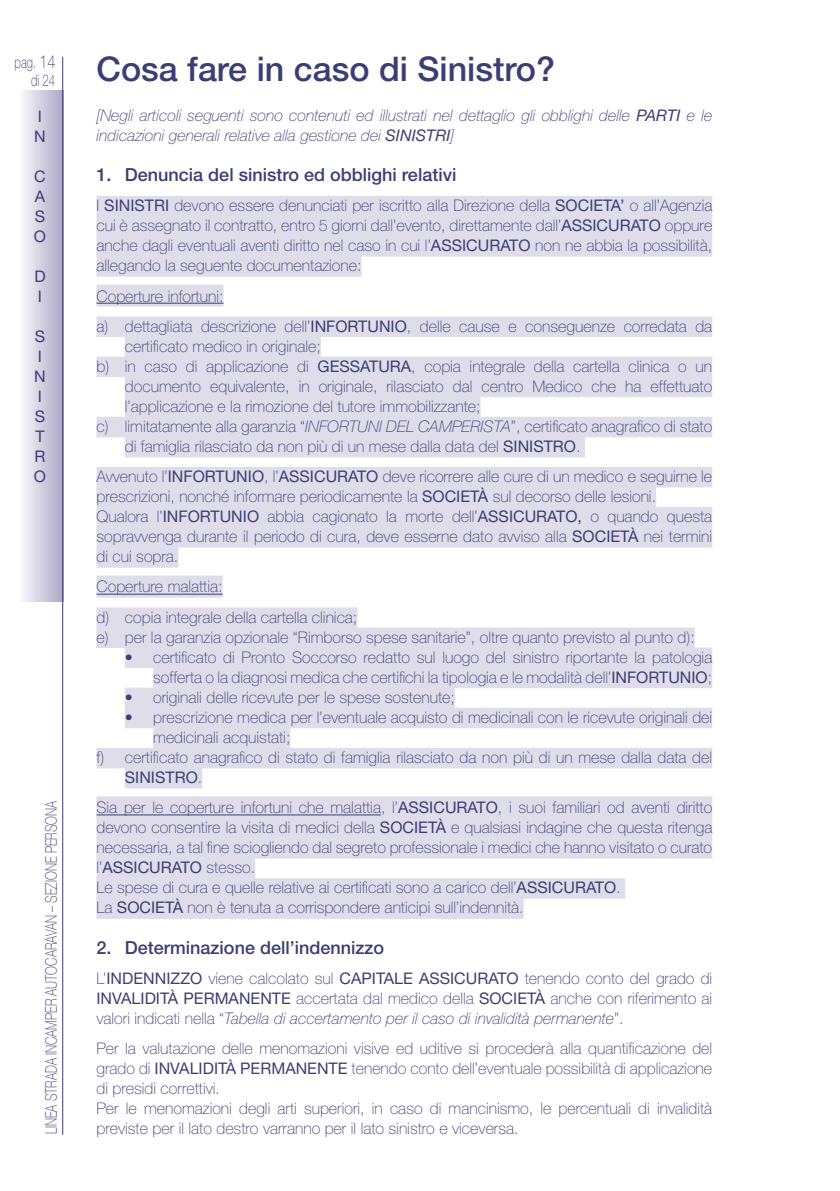
<style>
.page{position:relative;width:840px;height:1191px;background:#fff}
.page>*{position:absolute;margin:0;border:0;box-sizing:border-box;transform-origin:0 0}
.t1{font:500 34px "Helvetica Neue LT Std";color:#3c3e73}
.t2{font:500 18px "Helvetica Neue LT Std";color:#3c3e73}
.t3{font:100 16.2px "Helvetica Neue LT Std";color:#3c3e73;scale:.71 1}
.t4{font:100 16px/20px "Helvetica Neue LT Std";color:#3c3e73}
.t5{font:italic 100 16px/20px "Helvetica Neue LT Std";color:#3c3e73}
.t6{font:100 16px "Helvetica Neue LT Std";color:#3c3e73;scale:.74 1}
.t7{font:16px/20px "Helvetica Neue LT Std";color:#3c3e73}
.s1{font-size:18px}
.s2{font-weight:400}
.s3{font-style:italic}
.s4{font-weight:100}
</style>
<div class="page">
<div style="left:96px;top:196px;width:615px;height:20px;background:#dfddea"></div>
<div style="left:96px;top:216px;width:615px;height:20px;background:#dfddea"></div>
<div style="left:96px;top:236px;width:615px;height:21px;background:#dfddea"></div>
<div style="left:96px;top:256px;width:265px;height:21px;background:#dfddea"></div>
<div style="left:96px;top:284px;width:127px;height:22px;background:#dfddea"></div>
<hr style="left:96px;top:303px;width:127px;height:1px;background:#3c3e73">
<div style="left:96px;top:316px;width:615px;height:21px;background:#dfddea"></div>
<div style="left:125px;top:336px;width:195px;height:21px;background:#dfddea"></div>
<div style="left:96px;top:356px;width:615px;height:21px;background:#dfddea"></div>
<div style="left:125px;top:376px;width:586px;height:21px;background:#dfddea"></div>
<div style="left:125px;top:397px;width:355px;height:20px;background:#dfddea"></div>
<div style="left:96px;top:417px;width:615px;height:20px;background:#dfddea"></div>
<div style="left:125px;top:437px;width:459px;height:20px;background:#dfddea"></div>
<div style="left:96px;top:467px;width:615px;height:20px;background:#dfddea"></div>
<div style="left:96px;top:487px;width:559px;height:20px;background:#dfddea"></div>
<div style="left:96px;top:507px;width:615px;height:20px;background:#dfddea"></div>
<div style="left:96px;top:527px;width:615px;height:20px;background:#dfddea"></div>
<div style="left:96px;top:547px;width:82px;height:20px;background:#dfddea"></div>
<div style="left:96px;top:575px;width:126px;height:22px;background:#dfddea"></div>
<hr style="left:96px;top:594px;width:126px;height:1px;background:#3c3e73">
<div style="left:96px;top:607px;width:261px;height:21px;background:#dfddea"></div>
<div style="left:96px;top:627px;width:598px;height:21px;background:#dfddea"></div>
<div style="left:125px;top:647px;width:586px;height:21px;background:#dfddea"></div>
<div style="left:153px;top:667px;width:558px;height:21px;background:#dfddea"></div>
<div style="left:125px;top:687px;width:329px;height:21px;background:#dfddea"></div>
<div style="left:125px;top:707px;width:586px;height:21px;background:#dfddea"></div>
<div style="left:153px;top:728px;width:137px;height:20px;background:#dfddea"></div>
<div style="left:96px;top:748px;width:615px;height:20px;background:#dfddea"></div>
<div style="left:125px;top:768px;width:77px;height:20px;background:#dfddea"></div>
<div style="left:96px;top:796px;width:615px;height:22px;background:#dfddea"></div>
<hr style="left:96px;top:814px;width:285px;height:1px;background:#3c3e73">
<div style="left:96px;top:818px;width:615px;height:20px;background:#dfddea"></div>
<div style="left:96px;top:838px;width:615px;height:20px;background:#dfddea"></div>
<div style="left:96px;top:858px;width:159px;height:20px;background:#dfddea"></div>
<div style="left:96px;top:878px;width:529px;height:20px;background:#dfddea"></div>
<div style="left:96px;top:898px;width:427px;height:21px;background:#dfddea"></div>
<div style="left:17px;top:91px;width:46px;height:510px;background:linear-gradient(to right,#fff,#afaac6)"></div>
<hr style="left:62px;top:57px;width:1px;height:1077px;background:#3c3e73">
<p class="t3" style="left:15px;top:53px;width:59px">pag. <span class="s1">14</span></p>
<h1 class="t1" style="left:31px;top:49px;width:525px"><sub>di</sub> <sub>24</sub> Cosa fare in caso di Sinistro?</h1>
<p class="t5" style="left:96px;top:105px;width:617px">[Negli articoli seguenti sono contenuti ed illustrati nel dettaglio gli obblighi delle <span class="s2">PARTI</span> e le indicazioni generali relative alla gestione dei <span class="s2">SINISTRI</span>]</p>
<p class="t2" style="left:96px;top:164px;width:361px">1. Denuncia del sinistro ed obblighi relativi</p>
<p class="t4" style="left:96px;top:195px;width:617px;text-align:justify">I <span class="s2">SINISTRI</span> devono essere denunciati per iscritto alla Direzione della <span class="s2">SOCIETA’</span> o all’Agenzia cui è assegnato il contratto, entro 5 giorni dall’evento, direttamente dall’<span class="s2">ASSICURATO</span> oppure anche dagli eventuali aventi diritto nel caso in cui l’<span class="s2">ASSICURATO</span> non ne abbia la possibilità, allegando la seguente documentazione:</p>
<p class="t4" style="left:96px;top:281px;width:617px;line-height:30.2px">Coperture infortuni:<br>a) dettagliata descrizione dell’<span class="s2">INFORTUNIO</span>, delle cause e conseguenze corredata da</p>
<p class="t4" style="left:125px;top:336px;width:197px">certificato medico in originale;</p>
<p class="t4" style="left:96px;top:356px;width:617px">b) in caso di applicazione di <span class="s2">GESSATURA</span>, copia integrale della cartella clinica o un</p>
<p class="t4" style="left:125px;top:376px;width:588px">documento equivalente, in originale, rilasciato dal centro Medico che ha effettuato</p>
<p class="t4" style="left:125px;top:396px;width:357px">l’applicazione e la rimozione del tutore immobilizzante;</p>
<p class="t4" style="left:96px;top:416px;width:617px">c) limitatamente alla garanzia “<span class="s3">INFORTUNI DEL CAMPERISTA</span>”, certificato anagrafico di stato</p>
<p class="t4" style="left:125px;top:436px;width:457px">di famiglia rilasciato da non più di un mese dalla data del <span class="s2">SINISTRO</span>.</p>
<p class="t4" style="left:96px;top:466px;width:617px">Avvenuto l’<span class="s2">INFORTUNIO</span>, l’<span class="s2">ASSICURATO</span> deve ricorrere alle cure di un medico e seguirne le prescrizioni, nonché informare periodicamente la <span class="s2">SOCIETÀ</span> sul decorso delle lesioni.<br>Qualora l’<span class="s2">INFORTUNIO</span> abbia cagionato la morte dell’<span class="s2">ASSICURATO,</span> o quando questa sopravvenga durante il periodo di cura, deve esserne dato avviso alla <span class="s2">SOCIETÀ</span> nei termini di cui sopra.</p>
<p class="t4" style="left:96px;top:571px;width:262px;line-height:30.2px">Coperture malattia:<br>d) copia integrale della cartella clinica;</p>
<p class="t4" style="left:96px;top:627px;width:599px">e) per la garanzia opzionale “Rimborso spese sanitarie”, oltre quanto previsto al punto d):</p>
<p class="t4" style="left:125px;top:647px;width:588px;text-align:right">• certificato di Pronto Soccorso redatto sul luogo del sinistro riportante la patologia sofferta o la diagnosi medica che certifichi la tipologia e le modalità dell’<span class="s2">INFORTUNIO</span>;</p>
<p class="t4" style="left:125px;top:687px;width:331px">• originali delle ricevute per le spese sostenute;</p>
<p class="t4" style="left:125px;top:707px;width:588px">• prescrizione medica per l’eventuale acquisto di medicinali con le ricevute originali dei</p>
<p class="t4" style="left:153px;top:727px;width:139px">medicinali acquistati;</p>
<p class="t4" style="left:96px;top:747px;width:617px">f) certificato anagrafico di stato di famiglia rilasciato da non più di un mese dalla data del</p>
<p class="t7" style="left:125px;top:767px;width:79px">SINISTRO<span class="s4">.</span></p>
<p class="t4" style="left:96px;top:797px;width:617px">Sia per le coperture infortuni che malattia, l’<span class="s2">ASSICURATO</span>, i suoi familiari od aventi diritto devono consentire la visita di medici della <span class="s2">SOCIETÀ</span> e qualsiasi indagine che questa ritenga necessaria, a tal fine sciogliendo dal segreto professionale i medici che hanno visitato o curato l’<span class="s2">ASSICURATO</span> stesso.<br>Le spese di cura e quelle relative ai certificati sono a carico dell’<span class="s2">ASSICURATO</span>.<br>La <span class="s2">SOCIETÀ</span> non è tenuta a corrispondere anticipi sull’indennità.</p>
<p class="t2" style="left:96px;top:936px;width:289px">2. Determinazione dell’indennizzo</p>
<p class="t4" style="left:96px;top:968px;width:617px;text-align:justify">L’<span class="s2">INDENNIZZO</span> viene calcolato sul <span class="s2">CAPITALE ASSICURATO</span> tenendo conto del grado di <span class="s2">INVALIDITÀ PERMANENTE</span> accertata dal medico della <span class="s2">SOCIETÀ</span> anche con riferimento ai valori indicati nella “<span class="s3">Tabella di accertamento per il caso di invalidità permanente</span>”.</p>
<p class="t4" style="left:96px;top:1038px;width:617px">Per la valutazione delle menomazioni visive ed uditive si procederà alla quantificazione del grado di <span class="s2">INVALIDITÀ PERMANENTE</span> tenendo conto dell’eventuale possibilità di applicazione di presidi correttivi.<br>Per le menomazioni degli arti superiori, in caso di mancinismo, le percentuali di invalidità previste per il lato destro varranno per il lato sinistro e viceversa.</p>
<p class="t7" style="left:34px;top:106px;width:13px">I<br>N</p>
<p class="t7" style="left:34px;top:166px;width:14px;text-align:justify">C A S O</p>
<p class="t7" style="left:34px;top:266px;width:13px">D<br>I</p>
<p class="t7" style="left:34px;top:326px;width:14px">S<br>I<br>N<br>I<br>S<br>T<br>R<br>O</p>
<p class="t6" style="left:42px;top:1134px;width:452px;rotate:-90deg">LINEA STRADA INCAMPER AUTOCARAVAN – SEZIONE PERSONA</p>
</div>
